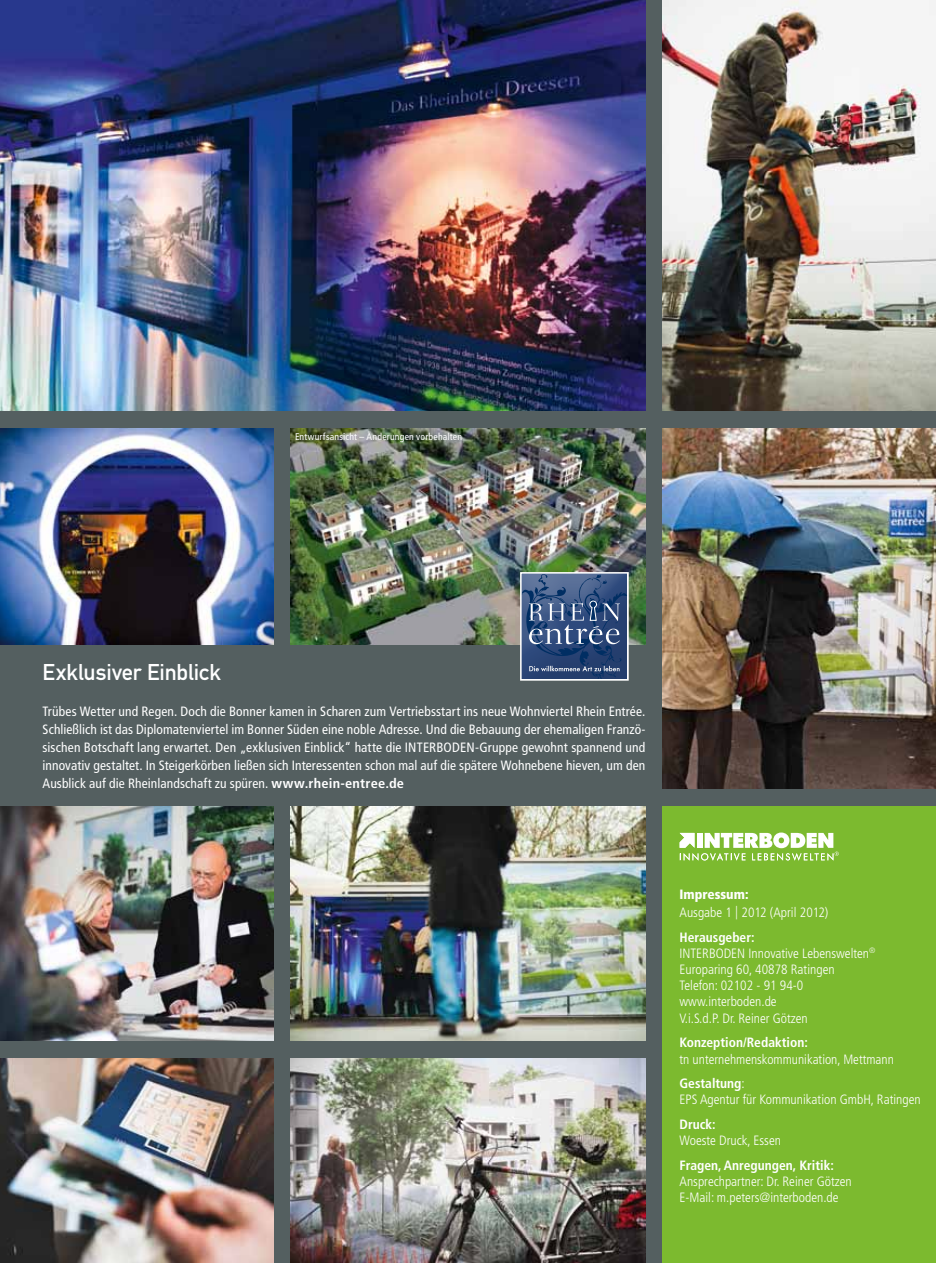
<style>
.page{position:relative;width:936px;height:1263px;background:#fff}
.page>*{position:absolute;margin:0;border:0;box-sizing:border-box;transform-origin:0 0}
.t1{font:22.5px "DIN Mittelschrift Alternate";letter-spacing:-.005em;color:#fff}
.t2{font:condensed 13.5px/18px "Frutiger";letter-spacing:.005em;color:#fff;text-align:justify}
.t3{font:300 condensed 13.5px/16.2px "Frutiger";color:#fff}
.t4{font:700 condensed 13.5px "Frutiger";color:#fff}
.t5{font:900 condensed 13.5px "Frutiger";color:#fff}
.t6{font:condensed 9.75px "Frutiger";letter-spacing:.02em;color:#fff}
.s1{font-weight:700}
</style>
<div class="page">
<div style="left:0;top:0;width:935px;height:1263px;background:#545f60"></div>
<div style="left:662px;top:806px;width:273px;height:457px;background:#7cba2f"></div>
<svg style="left:679px;top:832px;width:159px;height:28px"></svg>
<img style="left:290px;top:1058px;width:355px;height:205px">
<img style="left:0;top:429px;width:273px;height:215px">
<img style="left:662px;top:0;width:273px;height:410px">
<img style="left:0;top:1058px;width:273px;height:205px">
<img style="left:662px;top:428px;width:273px;height:360px">
<img style="left:290px;top:806px;width:355px;height:234px">
<img style="left:0;top:0;width:645px;height:410px">
<img style="left:290px;top:428px;width:355px;height:216px">
<img style="left:0;top:806px;width:273px;height:234px">
<svg style="left:519px;top:571px;width:110px;height:110px;background:#4b638b"></svg>
<p class="t6" style="left:295px;top:431px;width:169px">Entwurfsansicht – Änderungen vorbehalten</p>
<h1 class="t1" style="left:43px;top:659px;width:180px">Exklusiver Einblick</h1>
<p class="t2" style="left:43px;top:703px;width:604px">Trübes Wetter und Regen. Doch die Bonner kamen in Scharen zum Vertriebsstart ins neue Wohnviertel Rhein Entrée.<br>Schließlich ist das Diplomatenviertel im Bonner Süden eine noble Adresse. Und die Bebauung der ehemaligen Franzö&shy;sischen Botschaft lang erwartet. Den „exklusiven Einblick“ hatte die INTERBODEN-Gruppe gewohnt spannend und innovativ gestaltet. In Steigerkörben ließen sich Interessenten schon mal auf die spätere Wohnebene hieven, um den Ausblick auf die Rheinlandschaft zu spüren. <span class="s1">www.rhein-entree.de</span></p>
<p class="t5" style="left:679px;top:886px;width:71px">Impressum:</p>
<p class="t3" style="left:679px;top:904px;width:150px">Ausgabe 1 | 2012 (April 2012)</p>
<p class="t3" style="left:679px;top:929px;width:197px"><span class="s1">Herausgeber:<br></span>INTERBODEN Innovative Lebenswelten<sup>®<br></sup>Europaring 60, 40878 Ratingen<br>Telefon: 02102 - 91 94-0 www.interboden.de<br>V.i.S.d.P. Dr. Reiner Götzen</p>
<p class="t4" style="left:679px;top:1035px;width:130px">Konzeption/Redaktion:</p>
<p class="t3" style="left:679px;top:1047px;width:216px;line-height:24.8px">tn unternehmenskommunikation, Mettmann<br><span class="s1">Gestaltung</span>:</p>
<p class="t3" style="left:679px;top:1092px;width:243px">EPS Agentur für Kommunikation GmbH, Ratingen</p>
<p class="t4" style="left:679px;top:1116px;width:38px">Druck:</p>
<p class="t3" style="left:679px;top:1133px;width:103px">Woeste Druck, Essen</p>
<p class="t4" style="left:679px;top:1157px;width:156px">Fragen, Anregungen, Kritik:</p>
<p class="t3" style="left:679px;top:1174px;width:174px">Ansprechpartner: Dr. Reiner Götzen<br>E-Mail: m.peters@interboden.de</p>
</div>
